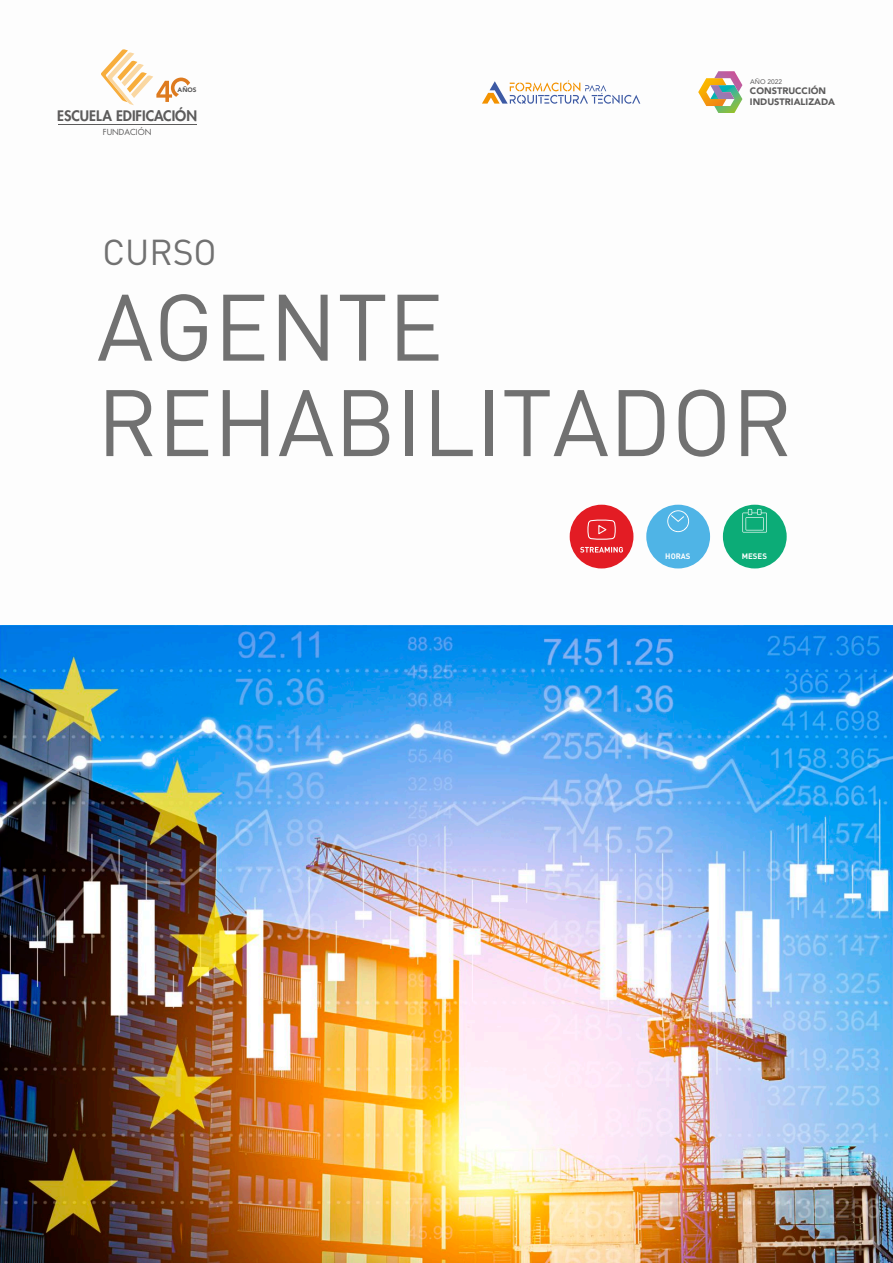
<style>
.page{position:relative;width:893px;height:1263px;background:#fff}
.page>*{position:absolute;margin:0;border:0;box-sizing:border-box;transform-origin:0 0}
.t1{font:92.7px/95.4px "DIN";color:#717171}
.t2{font:35.55px "DIN";color:#717171}
.t3{font:800 14.1px "Futura Std";color:#5c5b5b}
.t4{font:900 9.3px/10.5px "Avenir LT Std";color:#5c5b5b}
.t5{font:8.1px "Futura Std";color:#5c5b5b}
.t6{font:700 7.8px "DIN Alternate";color:#fdfdfd}
.t7{font:6.6px "Avenir LT Std";color:#5c5b5b}
.t8{font:900 6.45px "Avenir LT Std";color:#5c5b5b}
</style>
<div class="page">
<img style="left:0;top:625px;width:893px;height:638px">
<svg style="left:482px;top:80px;width:158px;height:24px"></svg>
<svg style="left:698px;top:71px;width:44px;height:42px"></svg>
<svg style="left:101px;top:49px;width:89px;height:56px"></svg>
<hr style="left:58px;top:124px;width:138px;height:1px;background:#5c5b5b">
<div style="left:723px;top:505px;width:64px;height:63px;background:#0cac77;border-radius:50%"></div>
<svg style="left:742px;top:509px;width:25px;height:23px"></svg>
<div style="left:570px;top:505px;width:63px;height:63px;background:#e31c24;border-radius:50%"></div>
<svg style="left:587px;top:519px;width:29px;height:21px"></svg>
<svg style="left:580px;top:547px;width:43px;height:6px"></svg>
<div style="left:646px;top:505px;width:64px;height:63px;background:#4fb4e6;border-radius:50%"></div>
<svg style="left:667px;top:510px;width:22px;height:22px"></svg>
<p class="t8" style="left:178px;top:88px;width:21px">AÑOS</p>
<h3 class="t3" style="left:57px;top:110px;width:141px">ESCUELA EDIFICACIÓN</h3>
<p class="t5" style="left:103px;top:128px;width:50px">FUNDACIÓN</p>
<h2 class="t2" style="left:102px;top:230px;width:116px">CURSO</h2>
<p class="t7" style="left:750px;top:79px;width:34px">AÑO 2022</p>
<p class="t4" style="left:750px;top:86px;width:87px">CONSTRUCCIÓN<br>INDUSTRIALIZADA</p>
<h1 class="t1" style="left:97px;top:278px;width:697px">AGENTE<br>REHABILITADOR</h1>
<p class="t6" style="left:665px;top:553px;width:27px">HORAS</p>
<p class="t6" style="left:742px;top:553px;width:27px">MESES</p>
</div>
